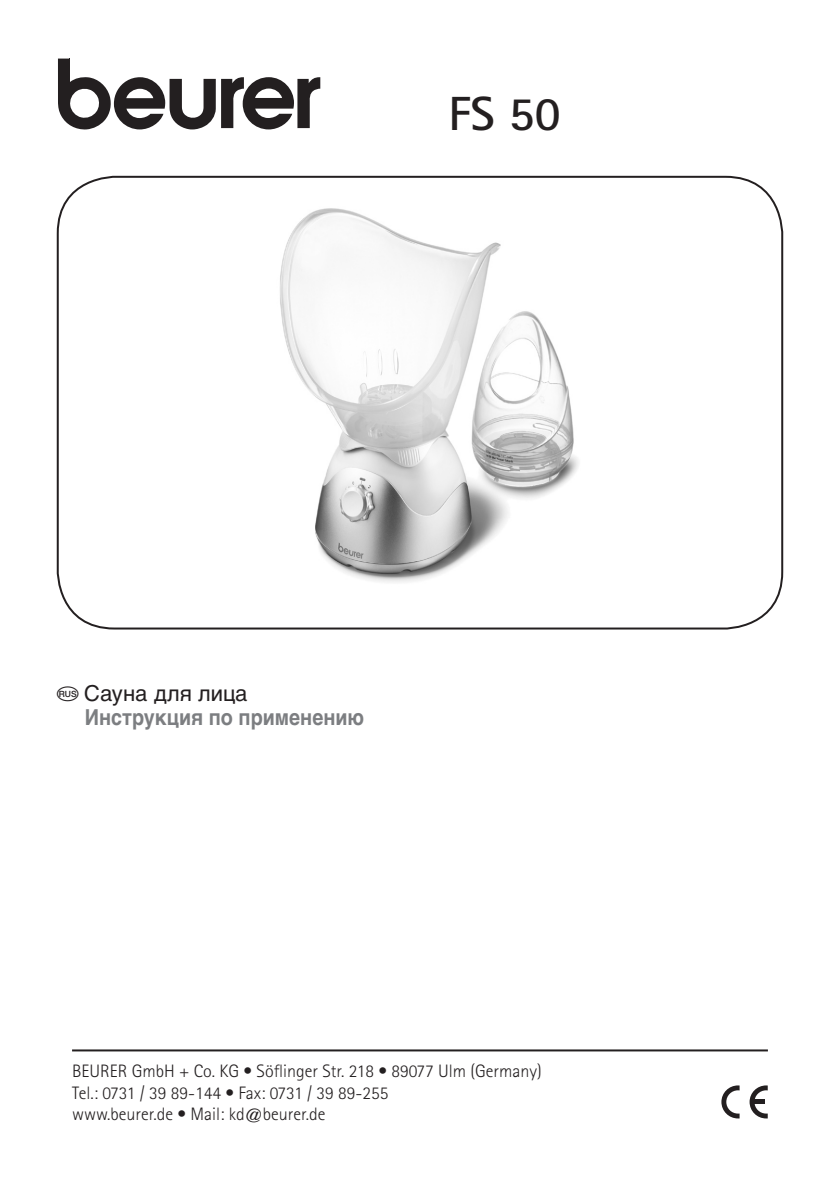
<style>
.page{position:relative;width:840px;height:1191px;background:#fff}
.page>*{position:absolute;margin:0;border:0;box-sizing:border-box;transform-origin:0 0}
.t1{font:700 48px "Rotis Sans Serif";color:#231f20}
.t2{font:700 22px "Helvetica Cyr";color:#7c7e81;scale:.9 1}
.t3{font:22px "Helvetica Cyr Upright";color:#231f20}
.t4{font:300 18px/21.6px "Rotis Sans Serif";color:#231f20}
.t5{font:500 8.6px "Helvetica Neue";color:#231f20}
.s1{font-family:"Laender 2"}
</style>
<div class="page">
<img style="left:280px;top:208px;width:299px;height:374px">
<hr style="left:72px;top:1049px;width:695px;height:2px;background:#231f20">
<svg style="left:749px;top:1085px;width:18px;height:33px"></svg>
<div style="left:753px;top:1099px;width:11px;height:5px;background:#231f20"></div>
<svg style="left:721px;top:1085px;width:18px;height:33px"></svg>
<svg style="left:58px;top:59px;width:262px;height:70px"></svg>
<h1 class="t1" style="left:448px;top:83px;width:113px">FS 50</h1>
<p class="t3" style="left:57px;top:680px;width:192px"><span class="s1">o</span> Сауна для лица</p>
<p class="t2" style="left:85px;top:704px;width:312px">Инструкция по применению</p>
<p class="t5" style="left:59px;top:688px;width:19px">RUS</p>
<p class="t4" style="left:72px;top:1060px;width:471px">BEURER GmbH + Co. KG • Söflinger Str. 218 • 89077 Ulm (Germany)<br>Tel.: 0731 / 39 89-144 • Fax: 0731 / 39 89-255<br>www.beurer.de • Mail: kd@beurer.de</p>
</div>
